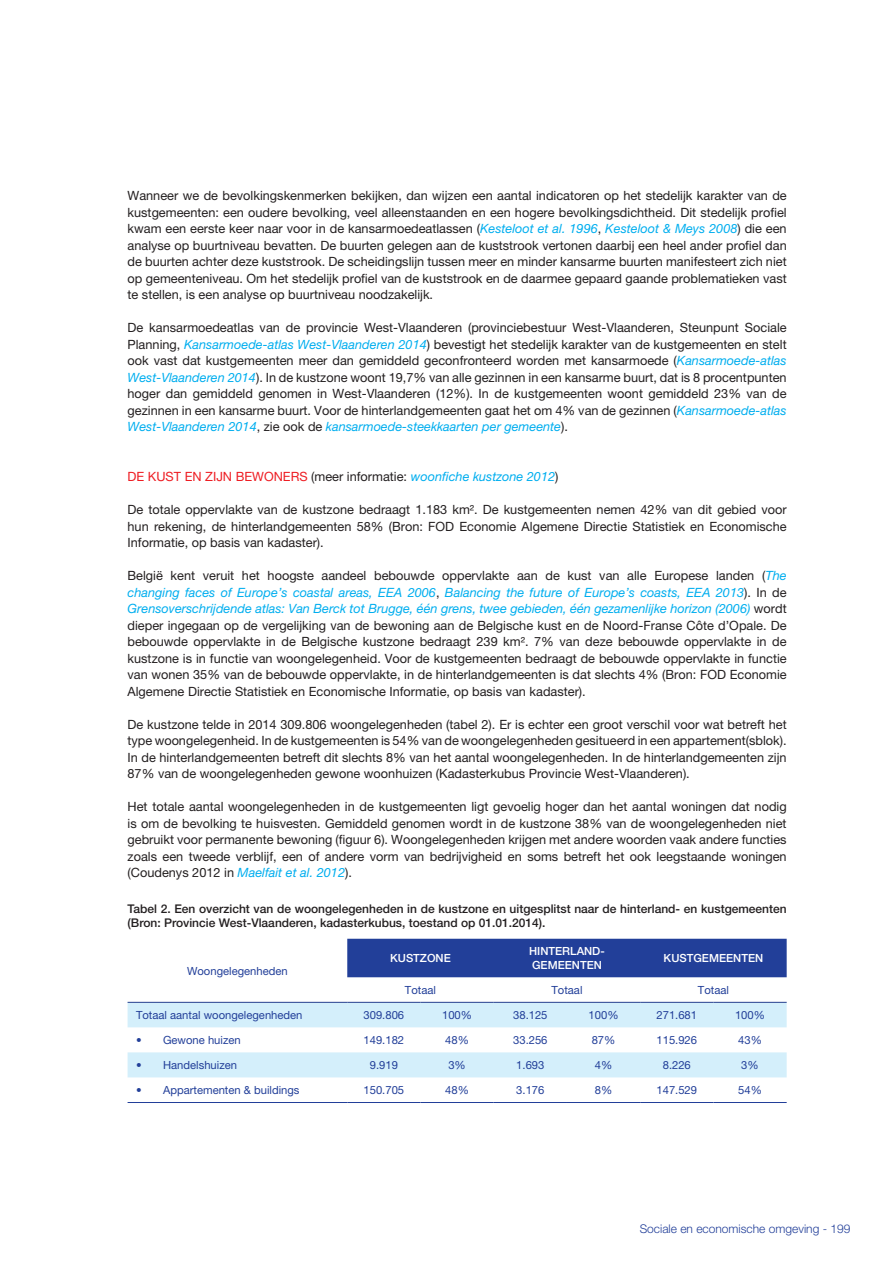
<style>
.page{position:relative;width:893px;height:1263px;background:#fff}
.page>*{position:absolute;margin:0;border:0;box-sizing:border-box;transform-origin:0 0}
.Normal__Web{font:12.75px/16.5px "Helvetica Neue LT Pro";color:#231f20;text-align:justify}
.t1{font:italic 12.75px "Helvetica Neue LT Pro";color:#00aeef}
.t2{font:500 12px/13.5px "Helvetica Neue LT Pro";color:#231f20}
.t3{font:300 12px "Helvetica Neue LT Pro";color:#223f99}
.t4{font:11.25px "Helvetica Neue LT Pro";color:#223f99}
.t5{font:500 11.25px "Helvetica Neue LT Pro";color:#fff}
.s1{font-style:italic;color:#00aeef}
.s2{font-style:normal;color:#ee1d23}
.s3{font-style:normal;color:#231f20}
</style>
<div class="page">
<div style="left:347px;top:939px;width:440px;height:38px;background:#223f99"></div>
<svg style="left:128px;top:1003px;width:659px;height:74px;fill:#d4effb"></svg>
<hr style="left:347px;top:1002px;width:73px;height:1px;background:#253f8e">
<hr style="left:420px;top:1002px;width:74px;height:1px;background:#253f8e">
<hr style="left:494px;top:1002px;width:73px;height:1px;background:#253f8e">
<hr style="left:567px;top:1002px;width:73px;height:1px;background:#253f8e">
<hr style="left:640px;top:1002px;width:73px;height:1px;background:#253f8e">
<hr style="left:713px;top:1002px;width:74px;height:1px;background:#253f8e">
<hr style="left:128px;top:1002px;width:219px;height:1px;background:#253f8e">
<hr style="left:128px;top:1102px;width:219px;height:1px;background:#223f99">
<hr style="left:347px;top:1102px;width:73px;height:1px;background:#223f99">
<hr style="left:420px;top:1102px;width:74px;height:1px;background:#223f99">
<hr style="left:494px;top:1102px;width:73px;height:1px;background:#223f99">
<hr style="left:567px;top:1102px;width:73px;height:1px;background:#223f99">
<hr style="left:640px;top:1102px;width:73px;height:1px;background:#223f99">
<hr style="left:713px;top:1102px;width:74px;height:1px;background:#223f99">
<p class="Normal__Web" style="left:128px;top:187px;width:661px">Wanneer we de bevolkingskenmerken bekijken, dan wijzen een aantal indicatoren op het stedelijk karakter van de kustgemeenten: een oudere bevolking, veel alleenstaanden en een hogere bevolkingsdichtheid. Dit stedelijk profiel kwam een eerste keer naar voor in de kansarmoedeatlassen (<span class="s1">Kesteloot et al. 1996</span>, <span class="s1">Kesteloot &amp; Meys 2008</span>) die een analyse op buurtniveau bevatten. De buurten gelegen aan de kuststrook vertonen daarbij een heel ander profiel dan de buurten achter deze kuststrook. De scheidingslijn tussen meer en minder kansarme buurten manifesteert zich niet op gemeenteniveau. Om het stedelijk profiel van de kuststrook en de daarmee gepaard gaande problematieken vast te stellen, is een analyse op buurtniveau noodzakelijk.</p>
<p class="Normal__Web" style="left:128px;top:319px;width:661px">De kansarmoedeatlas van de provincie West-Vlaanderen (provinciebestuur West-Vlaanderen, Steunpunt Sociale Planning, <span class="s1">Kansarmoede-atlas West-Vlaanderen 2014</span>) bevestigt het stedelijk karakter van de kustgemeenten en stelt ook vast dat kustgemeenten meer dan gemiddeld geconfronteerd worden met kansarmoede (<span class="s1">Kansarmoede-atlas West-Vlaanderen 2014</span>). In de kustzone woont 19,7% van alle gezinnen in een kansarme buurt, dat is 8 procentpunten hoger dan gemiddeld genomen in West-Vlaanderen (12%). In de kustgemeenten woont gemiddeld 23% van de gezinnen in een kansarme buurt. Voor de hinterlandgemeenten gaat het om 4% van de gezinnen (<span class="s1">Kansarmoede-atlas West-Vlaanderen 2014</span>, zie ook de <span class="s1">kansarmoede-steekkaarten per gemeente</span>).</p>
<p class="t1" style="left:128px;top:469px;width:432px"><span class="s2">DE KUST EN ZIJN BEWONERS</span> <span class="s3">(meer informatie:</span> woonfiche kustzone 2012<span class="s3">)</span></p>
<p class="Normal__Web" style="left:128px;top:501px;width:661px">De totale oppervlakte van de kustzone bedraagt 1.183 km². De kustgemeenten nemen 42% van dit gebied voor hun rekening, de hinterlandgemeenten 58% (Bron: FOD Economie Algemene Directie Statistiek en Economische Informatie, op basis van kadaster).</p>
<p class="Normal__Web" style="left:128px;top:567px;width:661px">België kent veruit het hoogste aandeel bebouwde oppervlakte aan de kust van alle Europese landen (<span class="s1">The changing faces of Europe’s coastal areas, EEA 2006</span>, <span class="s1">Balancing the future of Europe’s coasts, EEA 2013</span>). In de <span class="s1">Grensoverschrijdende atlas: Van Berck tot Brugge, één grens, twee gebieden, één gezamenlijke horizon (2006)</span> wordt dieper ingegaan op de vergelijking van de bewoning aan de Belgische kust en de Noord-Franse Côte d’Opale. De bebouwde oppervlakte in de Belgische kustzone bedraagt 239 km². 7% van deze bebouwde oppervlakte in de kustzone is in functie van woongelegenheid. Voor de kustgemeenten bedraagt de bebouwde oppervlakte in functie van wonen 35% van de bebouwde oppervlakte, in de hinterlandgemeenten is dat slechts 4% (Bron: FOD Economie Algemene Directie Statistiek en Economische Informatie, op basis van kadaster).</p>
<p class="Normal__Web" style="left:128px;top:715px;width:661px">De kustzone telde in 2014 309.806 woongelegenheden (tabel 2). Er is echter een groot verschil voor wat betreft het type woongelegenheid. In de kustgemeenten is 54% van de woongelegenheden gesitueerd in een appartement(sblok).<br>In de hinterlandgemeenten betreft dit slechts 8% van het aantal woongelegenheden. In de hinterlandgemeenten zijn 87% van de woongelegenheden gewone woonhuizen (Kadasterkubus Provincie West-Vlaanderen).</p>
<p class="Normal__Web" style="left:128px;top:798px;width:661px">Het totale aantal woongelegenheden in de kustgemeenten ligt gevoelig hoger dan het aantal woningen dat nodig is om de bevolking te huisvesten. Gemiddeld genomen wordt in de kustzone 38% van de woongelegenheden niet gebruikt voor permanente bewoning (figuur 6). Woongelegenheden krijgen met andere woorden vaak andere functies zoals een tweede verblijf, een of andere vorm van bedrijvigheid en soms betreft het ook leegstaande woningen (Coudenys 2012 in <span class="s1">Maelfait et al. 2012</span>).</p>
<p class="t2" style="left:128px;top:902px;width:661px">Tabel 2. Een overzicht van de woongelegenheden in de kustzone en uitgesplitst naar de hinterland- en kustgemeenten (Bron: Provincie West-Vlaanderen, kadasterkubus, toestand op 01.01.2014).</p>
<p class="t4" style="left:187px;top:964px;width:102px">Woongelegenheden</p>
<p class="t5" style="left:390px;top:951px;width:62px">KUSTZONE</p>
<p class="t5" style="left:529px;top:944px;width:77px">HINTERLAND-</p>
<p class="t5" style="left:532px;top:958px;width:71px">GEMEENTEN</p>
<p class="t5" style="left:664px;top:951px;width:101px">KUSTGEMEENTEN</p>
<p class="t4" style="left:405px;top:983px;width:33px">Totaal</p>
<p class="t4" style="left:551px;top:983px;width:33px">Totaal</p>
<p class="t4" style="left:698px;top:983px;width:33px">Totaal</p>
<p class="t4" style="left:136px;top:1008px;width:168px">Totaal aantal woongelegenheden</p>
<p class="t4" style="left:364px;top:1008px;width:42px">309.806</p>
<p class="t4" style="left:442px;top:1008px;width:32px">100%</p>
<p class="t4" style="left:513px;top:1008px;width:36px">38.125</p>
<p class="t4" style="left:589px;top:1008px;width:32px">100%</p>
<p class="t4" style="left:656px;top:1008px;width:42px">271.681</p>
<p class="t4" style="left:735px;top:1008px;width:32px">100%</p>
<p class="t4" style="left:136px;top:1033px;width:106px">• Gewone huizen</p>
<p class="t4" style="left:364px;top:1033px;width:42px">149.182</p>
<p class="t4" style="left:445px;top:1033px;width:25px">48%</p>
<p class="t4" style="left:513px;top:1033px;width:36px">33.256</p>
<p class="t4" style="left:592px;top:1033px;width:25px">87%</p>
<p class="t4" style="left:656px;top:1033px;width:42px">115.926</p>
<p class="t4" style="left:738px;top:1033px;width:25px">43%</p>
<p class="t4" style="left:136px;top:1058px;width:102px">• Handelshuizen</p>
<p class="t4" style="left:370px;top:1058px;width:30px">9.919</p>
<p class="t4" style="left:448px;top:1058px;width:19px">3%</p>
<p class="t4" style="left:516px;top:1058px;width:30px">1.693</p>
<p class="t4" style="left:595px;top:1058px;width:19px">4%</p>
<p class="t4" style="left:663px;top:1058px;width:30px">8.226</p>
<p class="t4" style="left:741px;top:1058px;width:19px">3%</p>
<p class="t4" style="left:136px;top:1083px;width:165px">• Appartementen &amp; buildings</p>
<p class="t4" style="left:364px;top:1083px;width:42px">150.705</p>
<p class="t4" style="left:445px;top:1083px;width:25px">48%</p>
<p class="t4" style="left:516px;top:1083px;width:30px">3.176</p>
<p class="t4" style="left:595px;top:1083px;width:19px">8%</p>
<p class="t4" style="left:656px;top:1083px;width:42px">147.529</p>
<p class="t4" style="left:738px;top:1083px;width:25px">54%</p>
<p class="t3" style="left:640px;top:1222px;width:212px">Sociale en economische omgeving - 199</p>
</div>
